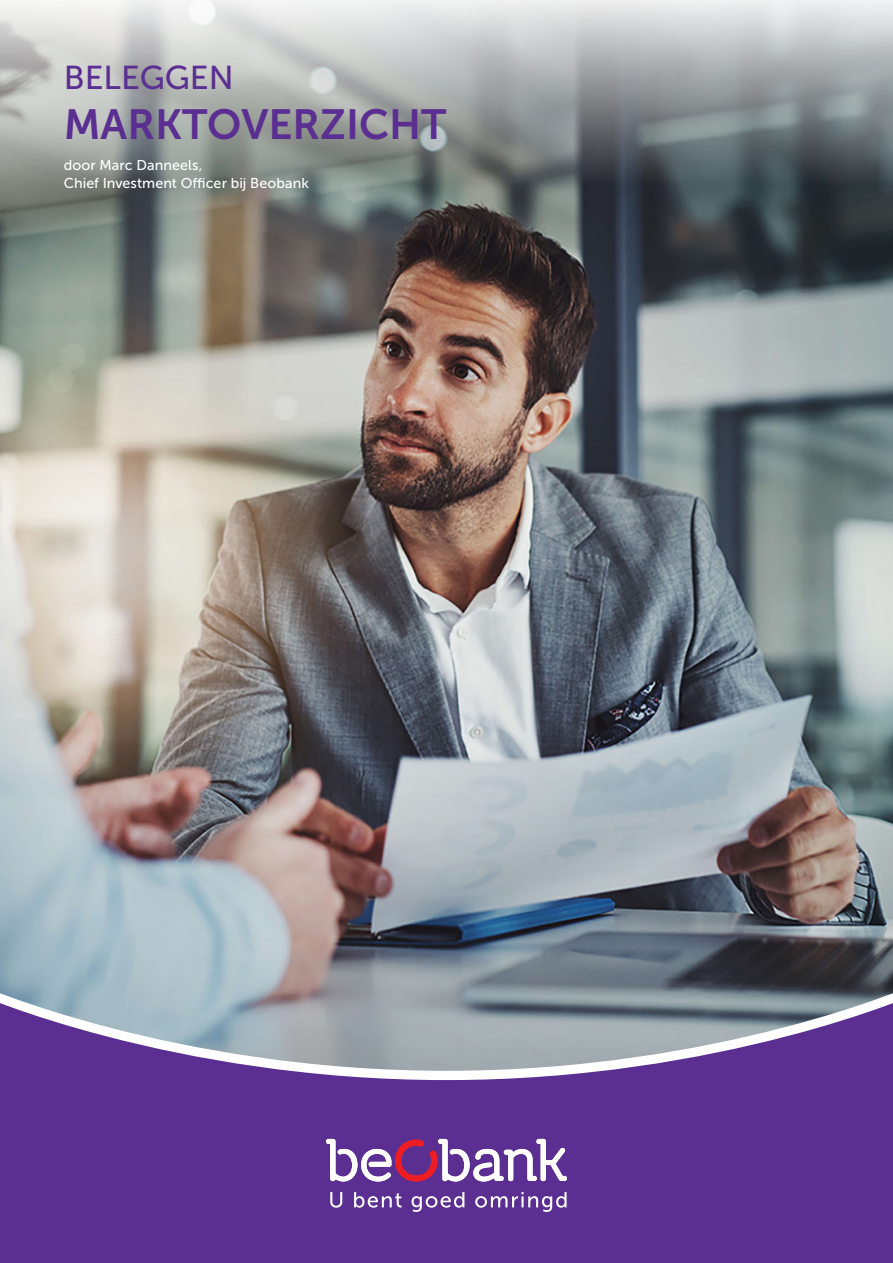
<style>
.page{position:relative;width:893px;height:1263px;background:#fff}
.page>*{position:absolute;margin:0;border:0;box-sizing:border-box;transform-origin:0 0}
.t1{font:42px "Museo Sans 700";color:#5b2e91}
.t2{font:33px "Museo Sans 500";color:#5b2e91}
.t3{font:14.25px/18px "Museo Sans 500";letter-spacing:.005em;color:#fff}
</style>
<div class="page">
<img style="left:0;top:0;width:893px;height:979px">
<div style="left:0;top:1085px;width:893px;height:178px;background:#5b2e91"></div>
<svg style="left:0;top:979px;width:893px;height:106px;background:#8b86a7"></svg>
<svg style="left:330px;top:1192px;width:12px;height:16px"></svg>
<svg style="left:354px;top:1192px;width:48px;height:16px"></svg>
<svg style="left:412px;top:1192px;width:52px;height:20px"></svg>
<svg style="left:475px;top:1192px;width:92px;height:20px;background:#805da9"></svg>
<svg style="left:326px;top:1139px;width:241px;height:42px"></svg>
<p class="t2" style="left:64px;top:59px;width:172px">BELEGGEN</p>
<p class="t1" style="left:64px;top:101px;width:384px">MARKTOVERZICHT</p>
<p class="t3" style="left:64px;top:156px;width:247px">door Marc Danneels,<br>Chief Investment Officer bij Beobank</p>
</div>
